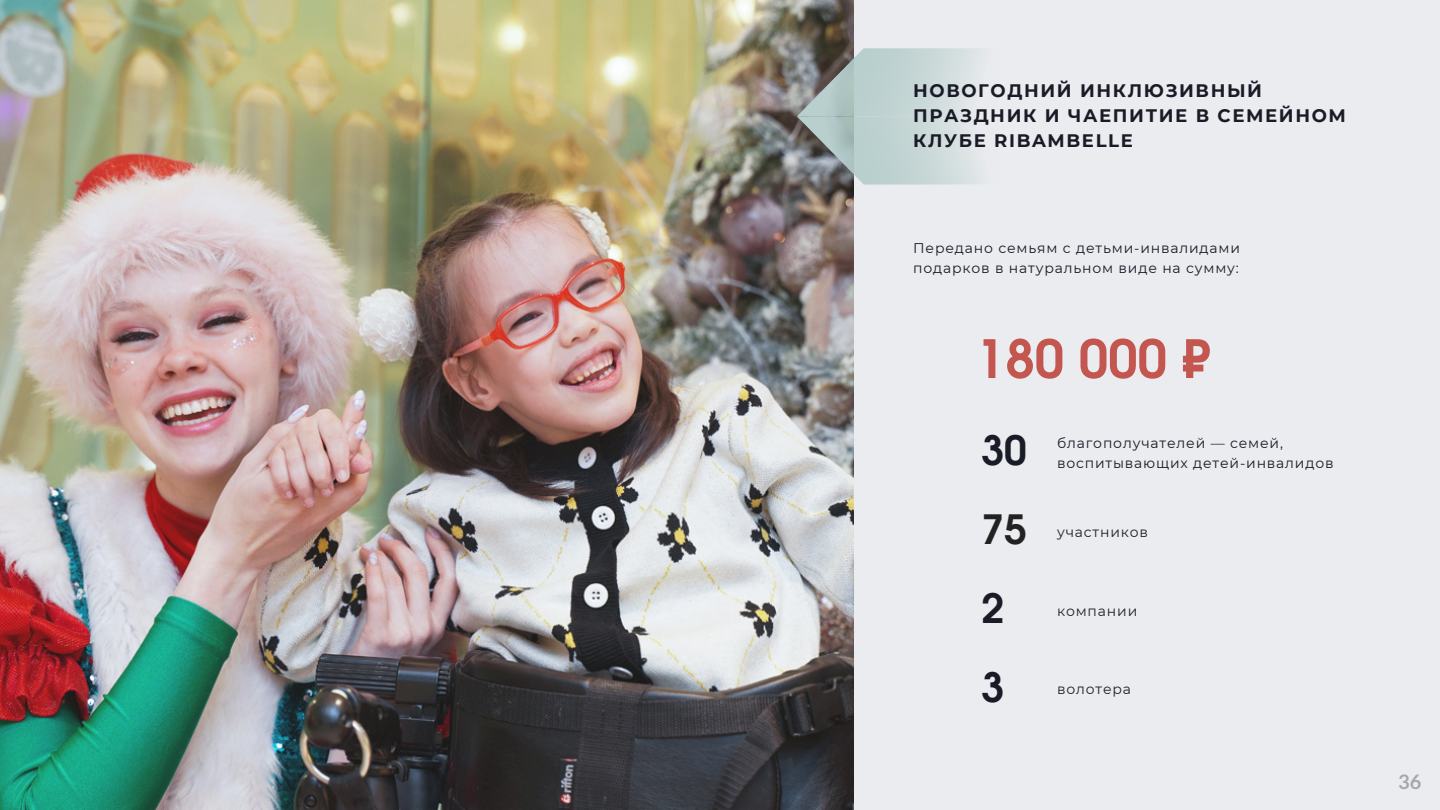
<style>
.page{position:relative;width:1440px;height:810px;background:#ebecef}
.page>*{position:absolute;margin:0;border:0;box-sizing:border-box;transform-origin:0 0}
.t1{font:700 52.5px "Evolventa";color:#c3564f}
.t2{font:700 40.4px/78.9px "Evolventa";color:#191b27}
.t3{font:700 40.4px "Evolventa";color:#222}
.t4{font:700 20px "Lato";color:#a5a7a8}
.t5{font:700 18.1px/24.8px "Montserrat";letter-spacing:.09em;color:#191b27}
.t6{font:14px/20.2px "Montserrat";letter-spacing:.06em;color:#191b27}
.t7{font:14px "Montserrat";letter-spacing:.06em;color:#222}
</style>
<div class="page">
<img style="left:0;top:0;width:854px;height:810px">
<svg style="left:797px;top:48px;width:183px;height:136px;background:#b5c2c2"></svg>
<p class="t5" style="left:913px;top:78px;width:434px">НОВОГОДНИЙ ИНКЛЮЗИВНЫЙ<br>ПРАЗДНИК И ЧАЕПИТИЕ В СЕМЕЙНОМ<br>КЛУБЕ RIBAMBELLE</p>
<p class="t6" style="left:913px;top:237px;width:328px">Передано семьям с детьми-инвалидами подарков в натуральном виде на сумму:</p>
<h1 class="t1" style="left:976px;top:336px;width:237px">180 000 ₽</h1>
<h2 class="t2" style="left:981px;top:414px;width:47px">30</h2>
<h2 class="t3" style="left:981px;top:512px;width:47px">75</h2>
<h2 class="t2" style="left:981px;top:571px;width:24px">2<br>3</h2>
<p class="t6" style="left:1057px;top:433px;width:227px">благополучателей — семей,</p>
<p class="t6" style="left:1057px;top:453px;width:278px">воспитывающих детей-инвалидов</p>
<p class="t7" style="left:1057px;top:523px;width:93px">участников</p>
<p class="t7" style="left:1057px;top:602px;width:82px">компании</p>
<p class="t7" style="left:1057px;top:681px;width:76px">волотера</p>
<h3 class="t4" style="left:1398px;top:770px;width:25px">36</h3>
</div>
